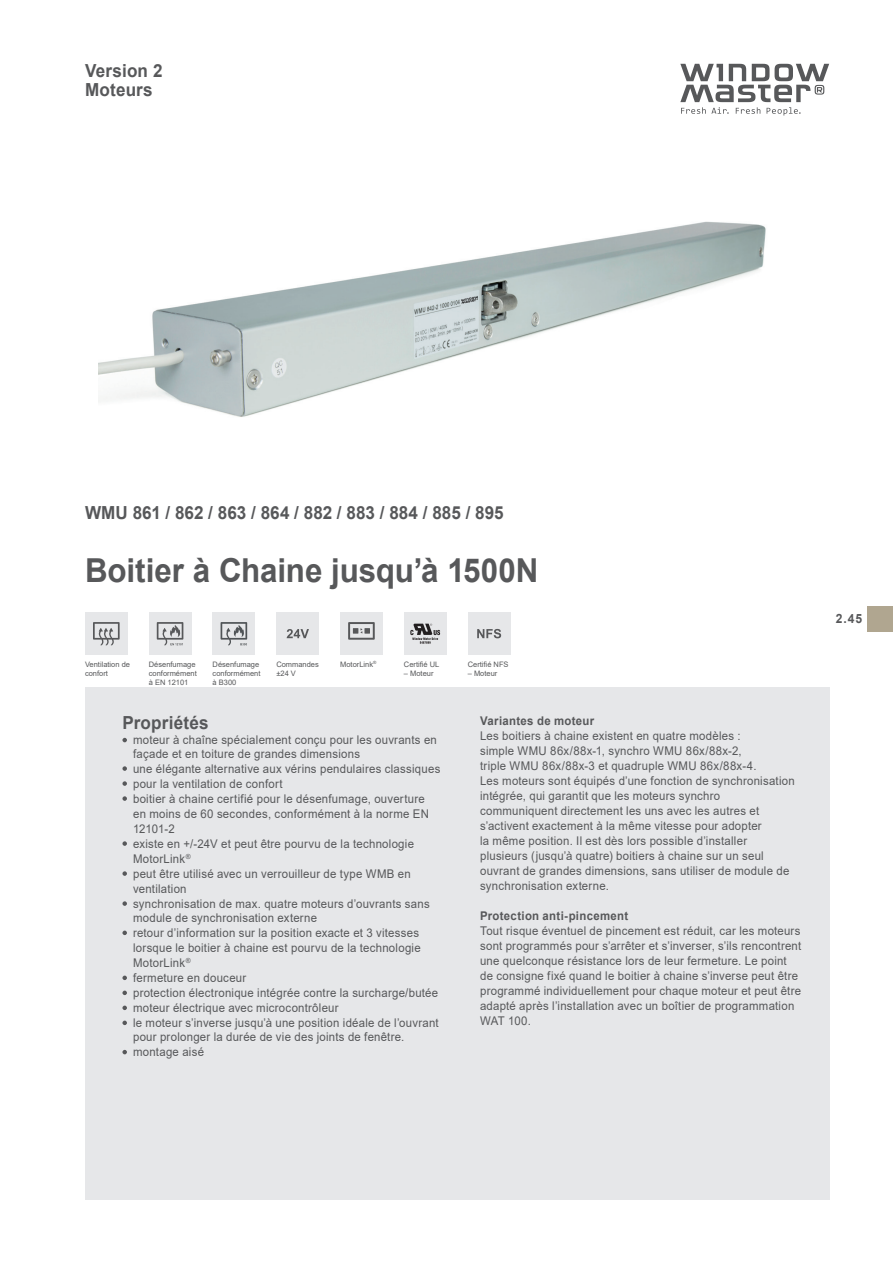
<style>
.page{position:relative;width:893px;height:1263px;background:#fff}
.page>*{position:absolute;margin:0;border:0;box-sizing:border-box;transform-origin:0 0}
.Product_nr{font:700 33px "Arial";letter-spacing:-.005em;color:#57585a;scale:.95 1}
.Product_nr-2{font:700 18px "Arial";color:#57585a;scale:.95 1}
.Mellemtxt{font:700 18px "Arial";letter-spacing:.01em;color:#57585a;scale:.95 1}
.t1{font:700 12.75px "Arial";color:#57585a;scale:.95 1}
.breadtxt{font:12px/15px "Arial";letter-spacing:.02em;color:#57585a;scale:.95 1}
.breadtxt-2{font:700 12px "Arial";letter-spacing:.025em;color:#57585a;scale:.95 1}
.Address{font:7.5px/9px "Arial";color:#57585a}
</style>
<div class="page">
<svg style="left:680px;top:64px;width:149px;height:52px"></svg>
<div style="left:85px;top:687px;width:744px;height:512px;background:#e6e7e9"></div>
<svg style="left:122px;top:738px;width:5px;height:4px"></svg>
<svg style="left:122px;top:766px;width:5px;height:5px"></svg>
<svg style="left:122px;top:781px;width:5px;height:5px"></svg>
<svg style="left:122px;top:796px;width:5px;height:5px"></svg>
<svg style="left:122px;top:841px;width:5px;height:5px"></svg>
<svg style="left:122px;top:871px;width:5px;height:5px"></svg>
<svg style="left:122px;top:901px;width:5px;height:5px"></svg>
<svg style="left:122px;top:930px;width:5px;height:5px"></svg>
<svg style="left:122px;top:975px;width:5px;height:5px"></svg>
<svg style="left:122px;top:990px;width:5px;height:5px"></svg>
<svg style="left:122px;top:1005px;width:5px;height:5px"></svg>
<svg style="left:122px;top:1020px;width:5px;height:5px"></svg>
<svg style="left:122px;top:1050px;width:5px;height:4px"></svg>
<div style="left:867px;top:606px;width:26px;height:25px;background:#b0a690"></div>
<div style="left:85px;top:612px;width:43px;height:43px;background:#e6e7e9"></div>
<svg style="left:93px;top:622px;width:27px;height:23px"></svg>
<div style="left:276px;top:612px;width:43px;height:43px;background:#e6e7e9"></div>
<svg style="left:287px;top:629px;width:22px;height:9px"></svg>
<div style="left:149px;top:612px;width:42px;height:43px;background:#e6e7e9"></div>
<svg style="left:157px;top:622px;width:26px;height:23px"></svg>
<div style="left:340px;top:612px;width:43px;height:43px;background:#e6e7e9"></div>
<svg style="left:348px;top:622px;width:27px;height:18px"></svg>
<div style="left:404px;top:612px;width:42px;height:43px;background:#e6e7e9"></div>
<svg style="left:410px;top:624px;width:30px;height:20px"></svg>
<div style="left:468px;top:612px;width:42px;height:43px;background:#e6e7e9"></div>
<svg style="left:477px;top:629px;width:24px;height:9px"></svg>
<img style="left:98px;top:221px;width:668px;height:196px">
<div style="left:213px;top:612px;width:42px;height:43px;background:#e6e7e9"></div>
<svg style="left:221px;top:622px;width:26px;height:23px"></svg>
<p class="Mellemtxt" style="left:85px;top:58px;width:83px">Version 2</p>
<p class="Mellemtxt" style="left:85px;top:77px;width:73px">Moteurs</p>
<p class="Product_nr-2" style="left:85px;top:500px;width:442px">WMU 861 / 862 / 863 / 864 / 882 / 883 / 884 / 885 / 895</p>
<p class="Product_nr" style="left:85px;top:547px;width:479px">Boitier à Chaine jusqu’à 1500N</p>
<p class="Address" style="left:85px;top:660px;width:47px">Ventilation de</p>
<p class="Address" style="left:85px;top:669px;width:24px">confort</p>
<p class="Address" style="left:149px;top:660px;width:48px">Désenfumage</p>
<p class="Address" style="left:149px;top:669px;width:49px">conformément à EN 12101</p>
<p class="Address" style="left:213px;top:660px;width:49px">Désenfumage conformément à B300</p>
<p class="Address" style="left:276px;top:660px;width:44px">Commandes</p>
<p class="Address" style="left:276px;top:669px;width:21px">±24 V</p>
<p class="Address" style="left:340px;top:660px;width:38px">MotorLink<sup>®</sup></p>
<p class="Address" style="left:404px;top:660px;width:37px">Certifié UL</p>
<p class="Address" style="left:404px;top:669px;width:31px">– Moteur</p>
<p class="Address" style="left:468px;top:660px;width:42px">Certifié NFS</p>
<p class="Address" style="left:468px;top:669px;width:31px">– Moteur</p>
<p class="Mellemtxt" style="left:122px;top:710px;width:92px">Propriétés</p>
<p class="breadtxt" style="left:133px;top:733px;width:321px;line-height:13.5px">moteur à chaîne spécialement conçu pour les ouvrants en façade et en toiture de grandes dimensions</p>
<p class="breadtxt" style="left:133px;top:761px;width:325px">une élégante alternative aux vérins pendulaires classiques</p>
<p class="breadtxt" style="left:133px;top:776px;width:159px">pour la ventilation de confort</p>
<p class="breadtxt" style="left:133px;top:791px;width:313px">boitier à chaine certifié pour le désenfumage, ouverture en moins de 60 secondes, conformément à la norme EN<br>12101-2</p>
<p class="breadtxt" style="left:133px;top:836px;width:297px">existe en +/-24V et peut être pourvu de la technologie<br>MotorLink<sup>®</sup></p>
<p class="breadtxt" style="left:133px;top:866px;width:294px">peut être utilisé avec un verrouilleur de type WMB en ventilation</p>
<p class="breadtxt" style="left:133px;top:896px;width:314px;line-height:14.2px">synchronisation de max. quatre moteurs d’ouvrants sans module de synchronisation externe</p>
<p class="breadtxt" style="left:133px;top:925px;width:304px">retour d’information sur la position exacte et 3 vitesses lorsque le boitier à chaine est pourvu de la technologie<br>MotorLink<sup>®</sup></p>
<p class="breadtxt" style="left:133px;top:970px;width:121px">fermeture en douceur</p>
<p class="breadtxt" style="left:133px;top:985px;width:323px">protection électronique intégrée contre la surcharge/butée</p>
<p class="breadtxt" style="left:133px;top:1000px;width:218px">moteur électrique avec microcontrôleur</p>
<p class="breadtxt" style="left:133px;top:1015px;width:323px;line-height:14.2px">le moteur s’inverse jusqu’à une position idéale de l’ouvrant pour prolonger la durée de vie des joints de fenêtre.</p>
<p class="breadtxt" style="left:133px;top:1044px;width:76px">montage aisé</p>
<p class="breadtxt-2" style="left:480px;top:712px;width:122px">Variantes de moteur</p>
<p class="breadtxt" style="left:480px;top:728px;width:276px">Les boitiers à chaine existent en quatre modèles :</p>
<p class="breadtxt" style="left:480px;top:743px;width:293px">simple WMU 86x/88x-1, synchro WMU 86x/88x-2, triple WMU 86x/88x-3 et quadruple WMU 86x/88x-4.</p>
<p class="breadtxt" style="left:480px;top:773px;width:333px">Les moteurs sont équipés d’une fonction de synchronisation intégrée, qui garantit que les moteurs synchro communiquent directement les uns avec les autres et s’activent exactement à la même vitesse pour adopter<br>la même position. Il est dès lors possible d’installer plusieurs (jusqu’à quatre) boitiers à chaine sur un seul ouvrant de grandes dimensions, sans utiliser de module de synchronisation externe.</p>
<p class="breadtxt-2" style="left:480px;top:907px;width:157px">Protection anti-pincement</p>
<p class="breadtxt" style="left:480px;top:923px;width:340px">Tout risque éventuel de pincement est réduit, car les moteurs sont programmés pour s’arrêter et s’inverser, s’ils rencontrent une quelconque résistance lors de leur fermeture. Le point de consigne fixé quand le boitier à chaine s’inverse peut être programmé individuellement pour chaque moteur et peut être adapté après l’installation avec un boîtier de programmation WAT 100.</p>
<p class="t1" style="left:836px;top:610px;width:29px">2.45</p>
</div>
